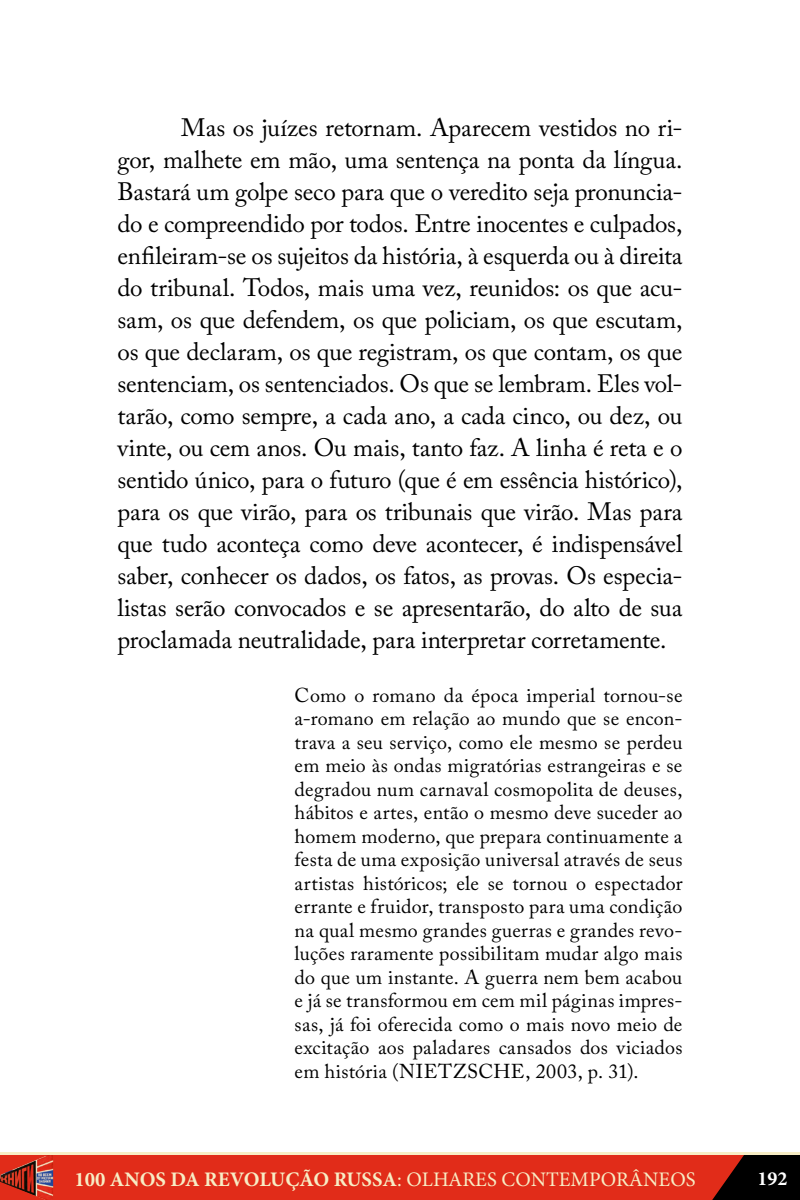
<style>
.page{position:relative;width:800px;height:1200px;background:#fff}
.page>*{position:absolute;margin:0;border:0;box-sizing:border-box;transform-origin:0 0}
.t1{font:25px/32px "Adobe Caslon Pro";letter-spacing:-.01em;color:#000;text-align:justify}
.t2{font:700 20.75px "Minion Pro";color:#f7edc5}
.t3{font:20px/23.5px "Adobe Caslon Pro";letter-spacing:.015em;color:#000;text-align:justify}
.t4{font:700 20px "Minion Pro";color:#fff}
.s1{font-weight:400}
</style>
<div class="page">
<div style="left:0;top:1155px;width:800px;height:45px;background:#e12c19"></div>
<svg style="left:712px;top:1155px;width:87px;height:45px"></svg>
<img style="left:0;top:1155px;width:53px;height:45px">
<img style="left:799px;top:1155px;width:1px;height:45px">
<hr style="left:0;top:1153px;width:800px;height:2px;background:#f7edc5">
<p class="t1" style="left:118px;top:111px;width:567px;text-indent:64px">Mas os juízes retornam. Aparecem vestidos no ri&shy;gor, malhete em mão, uma sentença na ponta da língua.<br>Bastará um golpe seco para que o veredito seja pronuncia&shy;do e compreendido por todos. Entre inocentes e culpados, enfileiram-se os sujeitos da história, à esquerda ou à direita do tribunal. Todos, mais uma vez, reunidos: os que acu&shy;sam, os que defendem, os que policiam, os que escutam, os que declaram, os que registram, os que contam, os que sentenciam, os sentenciados. Os que se lembram. Eles vol&shy;tarão, como sempre, a cada ano, a cada cinco, ou dez, ou vinte, ou cem anos. Ou mais, tanto faz. A linha é reta e o sentido único, para o futuro (que é em essência histórico), para os que virão, para os tribunais que virão. Mas para que tudo aconteça como deve acontecer, é indispensável saber, conhecer os dados, os fatos, as provas. Os especia&shy;listas serão convocados e se apresentarão, do alto de sua proclamada neutralidade, para interpretar corretamente.</p>
<p class="t3" style="left:295px;top:683px;width:389px">Como o romano da época imperial tornou-se a-romano em relação ao mundo que se encon&shy;trava a seu serviço, como ele mesmo se perdeu em meio às ondas migratórias estrangeiras e se degradou num carnaval cosmopolita de deuses, hábitos e artes, então o mesmo deve suceder ao homem moderno, que prepara continuamente a festa de uma exposição universal através de seus artistas históricos; ele se tornou o espectador errante e fruidor, transposto para uma condição na qual mesmo grandes guerras e grandes revo&shy;luções raramente possibilitam mudar algo mais do que um instante. A guerra nem bem acabou e já se transformou em cem mil páginas impres&shy;sas, já foi oferecida como o mais novo meio de excitação aos paladares cansados dos viciados em história (NIETZSCHE, 2003, p. 31).</p>
<p class="t2" style="left:74px;top:1165px;width:623px">100 ANOS DA REVOLUÇÃO RUSSA<span class="s1">: OLHARES CONTEMPORÂNEOS</span></p>
<p class="t4" style="left:758px;top:1165px;width:31px">192</p>
</div>
